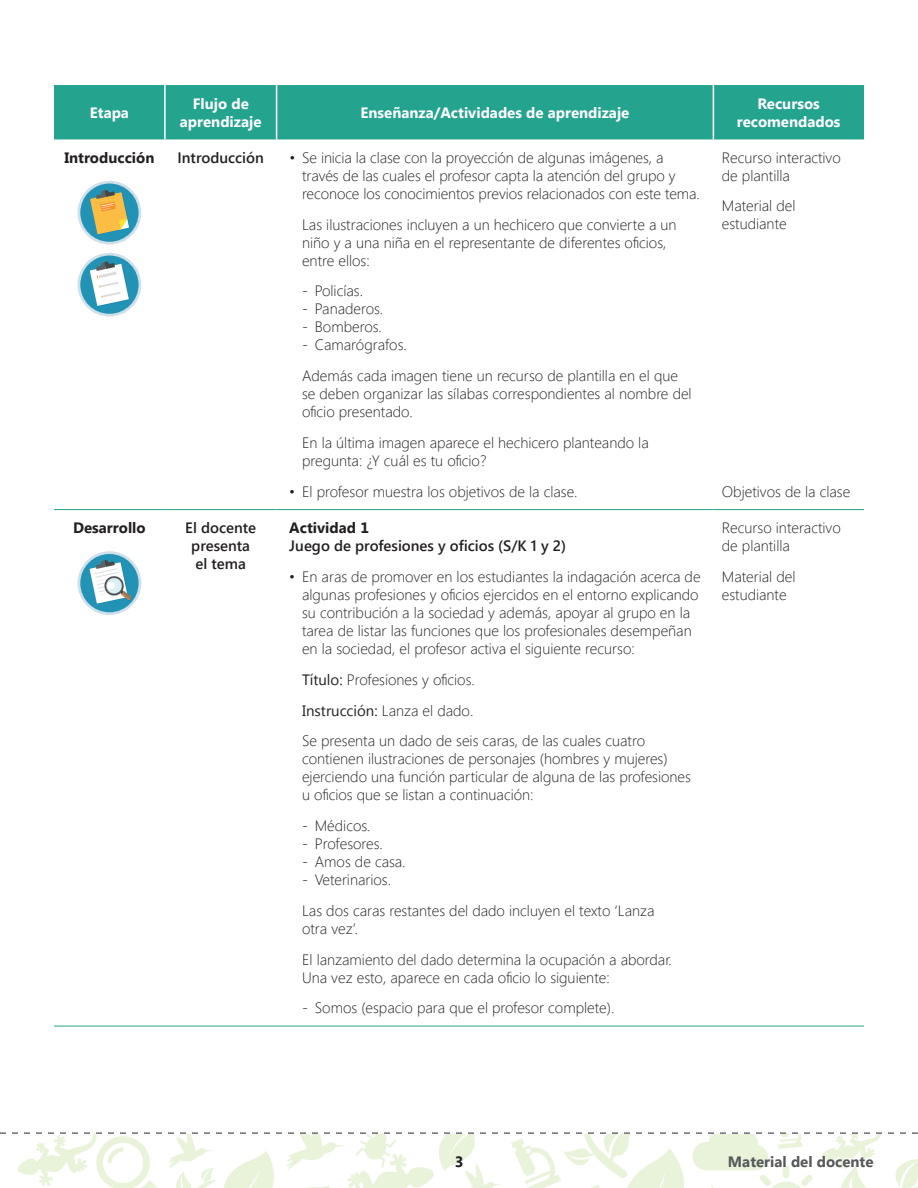
<style>
.page{position:relative;width:918px;height:1188px;background:#fff}
.page>*{position:absolute;margin:0;border:0;box-sizing:border-box;transform-origin:0 0}
.t1{font:300 15px/18px "Segoe UI";color:#231f20}
.t2{font:700 15px/18px "Segoe UI";color:#fff;text-align:center}
.t3{font:600 15px/18px "Segoe UI";color:#231f20;text-align:center}
.t4{font:700 15px "Segoe UI";color:#231f20}
.t5{font:700 15px "Segoe UI";color:#57585a}
.s1{font-weight:400}
</style>
<div class="page">
<svg style="left:0;top:1132px;width:918px;height:56px"></svg>
<div style="left:54px;top:85px;width:810px;height:54px;background:#24a38f"></div>
<hr style="left:54px;top:509px;width:111px;height:1px;background:#24a38f">
<hr style="left:165px;top:509px;width:112px;height:1px;background:#24a38f">
<hr style="left:54px;top:1026px;width:111px;height:1px;background:#24a38f">
<hr style="left:165px;top:1026px;width:112px;height:1px;background:#24a38f">
<hr style="left:277px;top:509px;width:436px;height:1px;background:#24a38f">
<hr style="left:713px;top:509px;width:151px;height:1px;background:#24a38f">
<hr style="left:277px;top:1026px;width:436px;height:1px;background:#24a38f">
<hr style="left:713px;top:1026px;width:151px;height:1px;background:#24a38f">
<hr style="left:164px;top:85px;width:2px;height:54px;background:#fff">
<hr style="left:276px;top:85px;width:1px;height:54px;background:#fff">
<hr style="left:713px;top:85px;width:1px;height:54px;background:#fff">
<svg style="left:78px;top:181px;width:63px;height:64px"></svg>
<div style="left:80px;top:184px;width:59px;height:58px;background:#2293b4;border-radius:50%"></div>
<svg style="left:90px;top:190px;width:40px;height:45px"></svg>
<svg style="left:78px;top:253px;width:63px;height:64px"></svg>
<div style="left:80px;top:256px;width:59px;height:58px;background:#2293b4;border-radius:50%"></div>
<svg style="left:90px;top:261px;width:40px;height:46px"></svg>
<svg style="left:78px;top:551px;width:63px;height:64px"></svg>
<div style="left:80px;top:554px;width:59px;height:58px;background:#2293b4;border-radius:50%"></div>
<svg style="left:90px;top:560px;width:42px;height:44px"></svg>
<p class="t2" style="left:90px;top:103px;width:41px">Etapa</p>
<p class="t2" style="left:180px;top:94px;width:83px">Flujo de aprendizaje</p>
<p class="t2" style="left:361px;top:103px;width:270px">Enseñanza/Actividades de aprendizaje</p>
<p class="t2" style="left:737px;top:94px;width:105px">Recursos recomendados</p>
<p class="t4" style="left:64px;top:147px;width:92px">Introducción</p>
<p class="t3" style="left:178px;top:148px;width:88px">Introducción</p>
<p class="t1" style="left:302px;top:148px;width:399px;text-indent:-13px">• Se inicia la clase con la proyección de algunas imágenes, a través de las cuales el profesor capta la atención del grupo y reconoce los conocimientos previos relacionados con este tema.</p>
<p class="t1" style="left:302px;top:215px;width:376px">Las ilustraciones incluyen a un hechicero que convierte a un niño y a una niña en el representante de diferentes oficios, entre ellos:</p>
<p class="t1" style="left:302px;top:281px;width:62px">- Policías.</p>
<p class="t1" style="left:302px;top:299px;width:83px">- Panaderos.</p>
<p class="t1" style="left:302px;top:317px;width:81px">- Bomberos.</p>
<p class="t1" style="left:302px;top:329px;width:377px;line-height:30.8px">- Camarógrafos.<br>Además cada imagen tiene un recurso de plantilla en el que</p>
<p class="t1" style="left:302px;top:384px;width:391px">se deben organizar las sílabas correspondientes al nombre del oficio presentado.</p>
<p class="t1" style="left:302px;top:433px;width:348px">En la última imagen aparece el hechicero planteando la pregunta: ¿Y cuál es tu oficio?</p>
<p class="t1" style="left:289px;top:482px;width:290px">• El profesor muestra los objetivos de la clase.</p>
<p class="t1" style="left:722px;top:148px;width:120px">Recurso interactivo de plantilla</p>
<p class="t1" style="left:722px;top:196px;width:75px">Material del estudiante</p>
<p class="t1" style="left:722px;top:482px;width:130px">Objetivos de la clase</p>
<p class="t4" style="left:73px;top:517px;width:74px">Desarrollo</p>
<p class="t3" style="left:185px;top:519px;width:72px">El docente presenta el tema</p>
<p class="t4" style="left:289px;top:517px;width:81px">Actividad 1</p>
<p class="t3" style="left:289px;top:537px;width:278px">Juego de profesiones y oficios (S/K 1 y 2)</p>
<p class="t1" style="left:302px;top:567px;width:400px;text-indent:-13px">• En aras de promover en los estudiantes la indagación acerca de algunas profesiones y oficios ejercidos en el entorno explicando su contribución a la sociedad y además, apoyar al grupo en la tarea de listar las funciones que los profesionales desempeñan en la sociedad, el profesor activa el siguiente recurso:</p>
<p class="t1" style="left:302px;top:663px;width:345px;line-height:30.8px"><span class="s1">Título:</span> Profesiones y oficios.<br><span class="s1">Instrucción:</span> Lanza el dado.<br>Se presenta un dado de seis caras, de las cuales cuatro</p>
<p class="t1" style="left:302px;top:749px;width:390px">contienen ilustraciones de personajes (hombres y mujeres) ejerciendo una función particular de alguna de las profesiones u oficios que se listan a continuación:</p>
<p class="t1" style="left:302px;top:816px;width:70px">- Médicos.</p>
<p class="t1" style="left:302px;top:834px;width:82px">- Profesores.</p>
<p class="t1" style="left:302px;top:852px;width:105px">- Amos de casa.</p>
<p class="t1" style="left:302px;top:864px;width:354px;line-height:30.8px">- Veterinarios.<br>Las dos caras restantes del dado incluyen el texto ‘Lanza</p>
<p class="t1" style="left:302px;top:912px;width:371px;line-height:30.8px">otra vez’.<br>El lanzamiento del dado determina la ocupación a abordar.</p>
<p class="t1" style="left:302px;top:968px;width:309px">Una vez esto, aparece en cada oficio lo siguiente:</p>
<p class="t1" style="left:302px;top:998px;width:314px">- Somos (espacio para que el profesor complete).</p>
<p class="t1" style="left:722px;top:518px;width:120px">Recurso interactivo de plantilla</p>
<p class="t1" style="left:722px;top:567px;width:75px">Material del estudiante</p>
<p class="t4" style="left:455px;top:1151px;width:10px">3</p>
<p class="t5" style="left:728px;top:1151px;width:147px">Material del docente</p>
</div>
